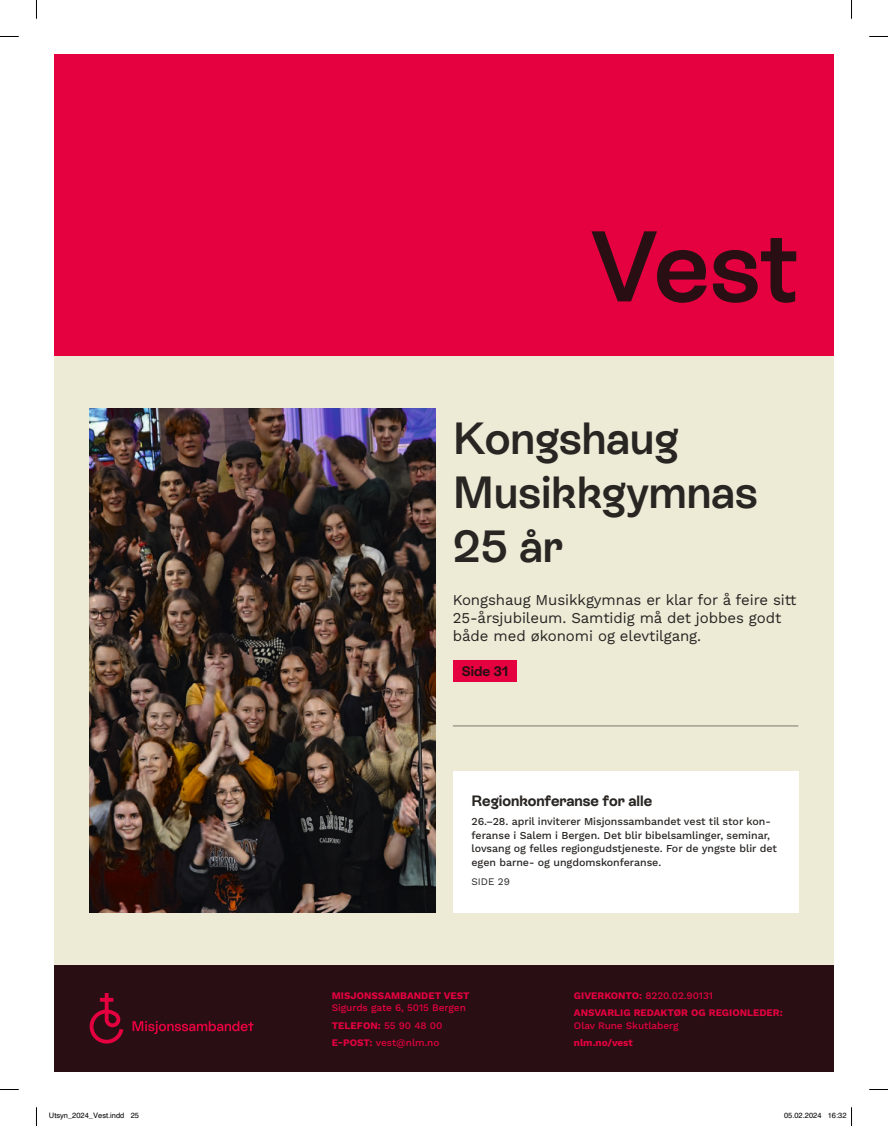
<style>
.page{position:relative;width:888px;height:1126px;background:#fff}
.page>*{position:absolute;margin:0;border:0;box-sizing:border-box;transform-origin:0 0}
.t1{font:600 100px "ES Rebond Grotesque";color:#290f13}
.t2{font:600 45px/54px "ES Rebond Grotesque";color:#282523}
.t3{font:15px/18px "Work Sans";letter-spacing:-.005em;color:#282523}
.t4{font:700 15px "ES Rebond Grotesque";color:#282523}
.t5{font:700 13.75px "ES Rebond Grotesque";color:#290f13}
.t6{font:500 10.62px/13.8px "Work Sans";letter-spacing:-.005em;color:#282523}
.t7{font:700 10px/17.5px "Work Sans";color:#e50040}
.t8{font:500 10px/17.5px "Work Sans";letter-spacing:-.005em;color:#e50040}
.t9{font:10px "Work Sans";color:#282523}
.t10{font:7.5px "Helvetica";color:#000}
.s1{font-weight:700}
.s2{font-weight:500}
</style>
<div class="page">
<div style="left:54px;top:355px;width:780px;height:610px;background:#edead6"></div>
<img style="left:90px;top:409px;width:345px;height:503px">
<div style="left:54px;top:54px;width:780px;height:301px;background:#e50040"></div>
<div style="left:54px;top:965px;width:780px;height:106px;background:#290f13"></div>
<svg style="left:90px;top:993px;width:33px;height:50px"></svg>
<svg style="left:133px;top:1020px;width:120px;height:13px"></svg>
<div style="left:453px;top:660px;width:64px;height:21px;background:#e50040"></div>
<hr style="left:453px;top:725px;width:345px;height:1px;background:#7c7a6f">
<div style="left:453px;top:771px;width:345px;height:141px;background:#fff"></div>
<svg style="left:0;top:36px;width:19px;height:1px"></svg>
<svg style="left:869px;top:36px;width:19px;height:1px"></svg>
<svg style="left:0;top:1089px;width:19px;height:1px"></svg>
<svg style="left:869px;top:1089px;width:19px;height:1px"></svg>
<svg style="left:36px;top:0;width:1px;height:19px"></svg>
<svg style="left:36px;top:1107px;width:1px;height:18px"></svg>
<svg style="left:851px;top:0;width:1px;height:19px"></svg>
<svg style="left:851px;top:1107px;width:1px;height:18px"></svg>
<h1 class="t1" style="left:591px;top:199px;width:209px">Vest</h1>
<h2 class="t2" style="left:453px;top:409px;width:306px">Kongshaug<br>Musikkgymnas<br>25 år</h2>
<h3 class="t3" style="left:453px;top:589px;width:345px">Kongshaug Musikkgymnas er klar for å feire sitt<br>25-årsjubileum. Samtidig må det jobbes godt både med økonomi og elevtilgang.</h3>
<p class="t5" style="left:461px;top:661px;width:48px">Side 31</p>
<h3 class="t4" style="left:471px;top:790px;width:182px">Regionkonferanse for alle</h3>
<p class="t6" style="left:471px;top:814px;width:307px">26.–28. april inviterer Misjonssambandet vest til stor kon&shy;feranse i Salem i Bergen. Det blir bibelsamlinger, seminar, lovsang og felles regiongudstjeneste. For de yngste blir det egen barne- og ungdomskonferanse.</p>
<p class="t9" style="left:471px;top:873px;width:40px">SIDE 29</p>
<p class="t7" style="left:332px;top:986px;width:139px">MISJONSSAMBANDET VEST</p>
<p class="t8" style="left:332px;top:999px;width:136px">Sigurds gate 6, 5015 Bergen<br><span class="s1">TELEFON:</span> 55 90 48 00<br><span class="s1">E-POST:</span> vest@nlm.no</p>
<p class="t7" style="left:574px;top:986px;width:210px">GIVERKONTO: <span class="s2">8220.02.90131<br></span>ANSVARLIG REDAKTØR OG REGIONLEDER:</p>
<p class="t8" style="left:574px;top:1016px;width:106px">Olav Rune Skutlaberg</p>
<p class="t7" style="left:574px;top:1034px;width:60px">nlm.no/vest</p>
<p class="t10" style="left:49px;top:1109px;width:92px">Utsyn_2024_Vest.indd 25</p>
<p class="t10" style="left:784px;top:1109px;width:64px">05.02.2024 16:32</p>
</div>
